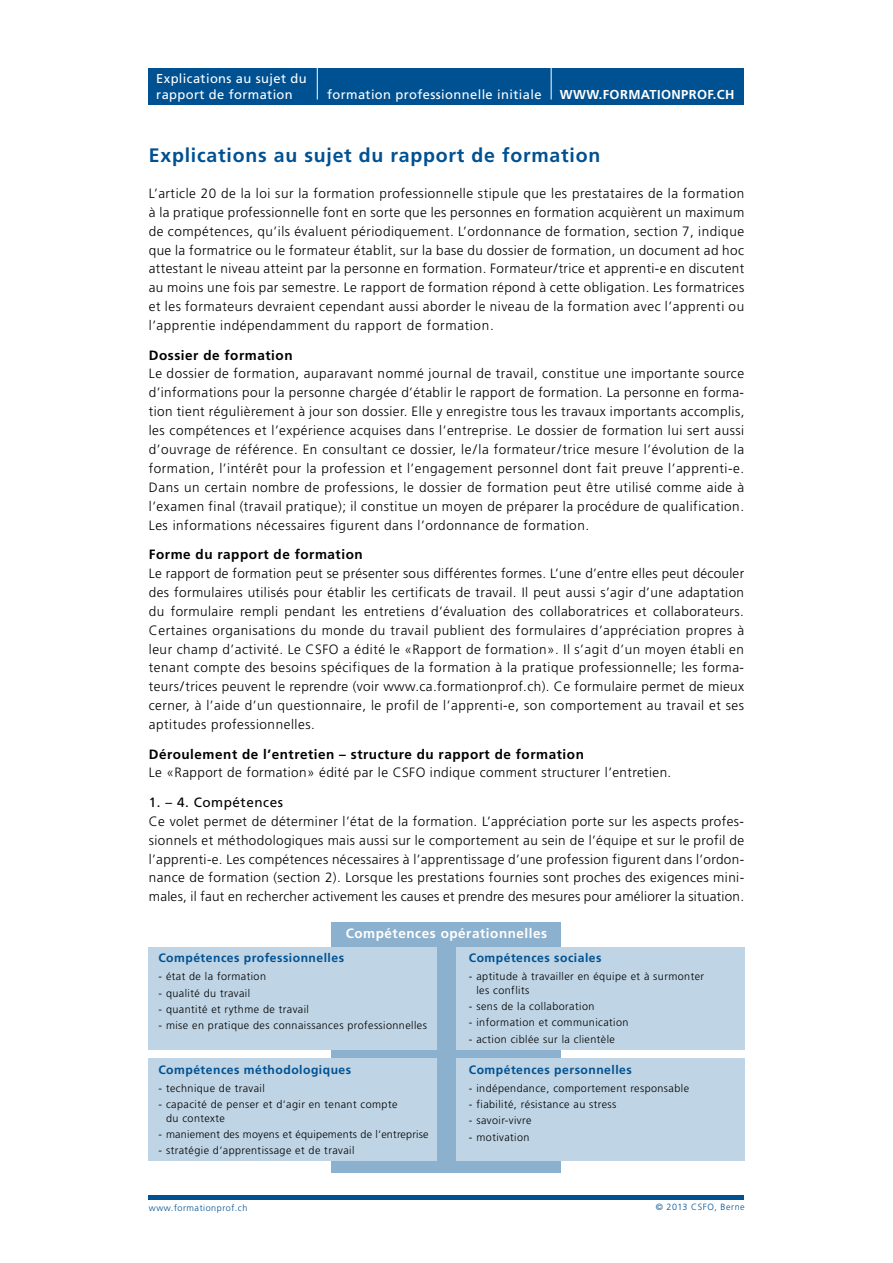
<style>
.page{position:relative;width:893px;height:1263px;background:#fff}
.page>*{position:absolute;margin:0;border:0;box-sizing:border-box;transform-origin:0 0}
.t1{font:700 19.5px "Frutiger";letter-spacing:.04em;color:#005192}
.t2{font:300 13.5px/18.9px "Frutiger";letter-spacing:.04em;color:#000;text-align:justify}
.t3{font:700 13.5px "Frutiger";letter-spacing:.04em;color:#000}
.t4{font:700 13.5px "Frutiger";letter-spacing:.04em;color:#fff}
.t5{font:13.5px "Frutiger";letter-spacing:.04em;color:#000}
.t6{font:12.9px/16.2px "Frutiger";letter-spacing:.03em;color:#fff}
.t7{font:700 12.9px "Frutiger";letter-spacing:.03em;color:#fff}
.t8{font:700 12.15px "Frutiger";letter-spacing:.04em;color:#005192}
.t9{font:300 10.8px/13.5px "Frutiger";letter-spacing:.04em;color:#000}
.t10{font:300 10.8px "Frutiger";letter-spacing:.02em;color:#000}
.t11{font:300 9px "Frutiger";letter-spacing:.06em;color:#005192}
</style>
<div class="page">
<div style="left:149px;top:68px;width:595px;height:37px;background:#005192"></div>
<hr style="left:317px;top:68px;width:1px;height:31px;background:#fff">
<hr style="left:551px;top:68px;width:1px;height:31px;background:#fff">
<div style="left:332px;top:923px;width:229px;height:250px;background:#8cb1ce"></div>
<div style="left:149px;top:947px;width:288px;height:102px;background:#bfd4e4"></div>
<div style="left:149px;top:1059px;width:288px;height:102px;background:#bfd4e4"></div>
<div style="left:456px;top:947px;width:288px;height:102px;background:#bfd4e4"></div>
<div style="left:456px;top:1059px;width:288px;height:102px;background:#bfd4e4"></div>
<hr style="left:149px;top:1195px;width:595px;height:4px;background:#005192">
<p class="t6" style="left:156px;top:70px;width:152px">Explications au sujet du rapport de formation</p>
<p class="t6" style="left:327px;top:87px;width:216px">formation professionnelle initiale</p>
<p class="t7" style="left:560px;top:87px;width:176px">WWW.FORMATIONPROF.CH</p>
<h1 class="t1" style="left:149px;top:144px;width:453px">Explications au sujet du rapport de formation</h1>
<p class="t2" style="left:149px;top:184px;width:597px">L’article 20 de la loi sur la formation professionnelle stipule que les prestataires de la formation à la pratique professionnelle font en sorte que les personnes en formation acquièrent un maximum de compétences, qu’ils évaluent périodiquement. L’ordonnance de formation, section 7, indique que la formatrice ou le formateur établit, sur la base du dossier de formation, un document ad hoc attestant le niveau atteint par la personne en formation. Formateur/trice et apprenti-e en discutent au moins une fois par semestre. Le rapport de formation répond à cette obligation. Les formatrices et les formateurs devraient cependant aussi aborder le niveau de la formation avec l’apprenti ou l’apprentie indépendamment du rapport de formation.</p>
<p class="t3" style="left:149px;top:347px;width:145px">Dossier de formation</p>
<p class="t2" style="left:149px;top:364px;width:597px">Le dossier de formation, auparavant nommé journal de travail, constitue une importante source d’informations pour la personne chargée d’établir le rapport de formation. La personne en forma&shy;tion tient régulièrement à jour son dossier. Elle y enregistre tous les travaux importants accomplis, les compétences et l’expérience acquises dans l’entreprise. Le dossier de formation lui sert aussi d’ouvrage de référence. En consultant ce dossier, le/la formateur/trice mesure l’évolution de la formation, l’intérêt pour la profession et l’engagement personnel dont fait preuve l’apprenti-e.<br>Dans un certain nombre de professions, le dossier de formation peut être utilisé comme aide à l’examen final (travail pratique); il constitue un moyen de préparer la procédure de qualification.<br>Les informations nécessaires figurent dans l’ordonnance de formation.</p>
<p class="t3" style="left:149px;top:546px;width:215px">Forme du rapport de formation</p>
<p class="t2" style="left:149px;top:564px;width:597px">Le rapport de formation peut se présenter sous différentes formes. L’une d’entre elles peut découler des formulaires utilisés pour établir les certificats de travail. Il peut aussi s’agir d’une adaptation du formulaire rempli pendant les entretiens d’évaluation des collaboratrices et collaborateurs.<br>Certaines organisations du monde du travail publient des formulaires d’appréciation propres à leur champ d’activité. Le CSFO a édité le «Rapport de formation». Il s’agit d’un moyen établi en tenant compte des besoins spécifiques de la formation à la pratique professionnelle; les forma&shy;teurs/trices peuvent le reprendre (voir www.ca.formationprof.ch). Ce formulaire permet de mieux cerner, à l’aide d’un questionnaire, le profil de l’apprenti-e, son comportement au travail et ses aptitudes professionnelles.</p>
<p class="t3" style="left:149px;top:746px;width:437px">Déroulement de l’entretien – structure du rapport de formation</p>
<p class="t2" style="left:149px;top:763px;width:524px">Le «Rapport de formation» édité par le CSFO indique comment structurer l’entretien.</p>
<p class="t5" style="left:149px;top:794px;width:136px">1. – 4. Compétences</p>
<p class="t2" style="left:149px;top:812px;width:597px">Ce volet permet de déterminer l’état de la formation. L’appréciation porte sur les aspects profes&shy;sionnels et méthodologiques mais aussi sur le comportement au sein de l’équipe et sur le profil de l’apprenti-e. Les compétences nécessaires à l’apprentissage d’une profession figurent dans l’ordon&shy;nance de formation (section 2). Lorsque les prestations fournies sont proches des exigences mini&shy;males, il faut en rechercher activement les causes et prendre des mesures pour améliorer la situation.</p>
<p class="t4" style="left:346px;top:926px;width:203px">Compétences opérationnelles</p>
<p class="t8" style="left:158px;top:951px;width:187px">Compétences professionnelles</p>
<p class="t9" style="left:158px;top:970px;width:109px">- état de la formation</p>
<p class="t9" style="left:158px;top:986px;width:93px">- qualité du travail</p>
<p class="t9" style="left:158px;top:1002px;width:152px">- quantité et rythme de travail</p>
<p class="t9" style="left:158px;top:1019px;width:270px">- mise en pratique des connaissances professionnelles</p>
<p class="t8" style="left:158px;top:1062px;width:194px">Compétences méthodologiques</p>
<p class="t9" style="left:158px;top:1082px;width:108px">- technique de travail</p>
<p class="t9" style="left:166px;top:1098px;width:233px;text-indent:-8px">- capacité de penser et d‘agir en tenant compte du contexte</p>
<p class="t10" style="left:158px;top:1128px;width:272px">- maniement des moyens et équipements de l‘entreprise</p>
<p class="t9" style="left:158px;top:1144px;width:198px">- stratégie d‘apprentissage et de travail</p>
<p class="t8" style="left:469px;top:951px;width:134px">Compétences sociales</p>
<p class="t9" style="left:476px;top:970px;width:229px;text-indent:-8px">- aptitude à travailler en équipe et à surmonter les conflits</p>
<p class="t9" style="left:469px;top:1000px;width:127px">- sens de la collaboration</p>
<p class="t9" style="left:469px;top:1016px;width:161px">- information et communication</p>
<p class="t9" style="left:469px;top:1032px;width:148px">- action ciblée sur la clientèle</p>
<p class="t8" style="left:469px;top:1062px;width:165px">Compétences personnelles</p>
<p class="t9" style="left:469px;top:1082px;width:222px">- indépendance, comportement responsable</p>
<p class="t9" style="left:469px;top:1098px;width:149px">- fiabilité, résistance au stress</p>
<p class="t9" style="left:469px;top:1114px;width:64px">- savoir-vivre</p>
<p class="t9" style="left:469px;top:1130px;width:62px">- motivation</p>
<p class="t11" style="left:149px;top:1202px;width:100px">www.formationprof.ch</p>
<p class="t11" style="left:656px;top:1202px;width:91px">© 2013 CSFO, Berne</p>
</div>
